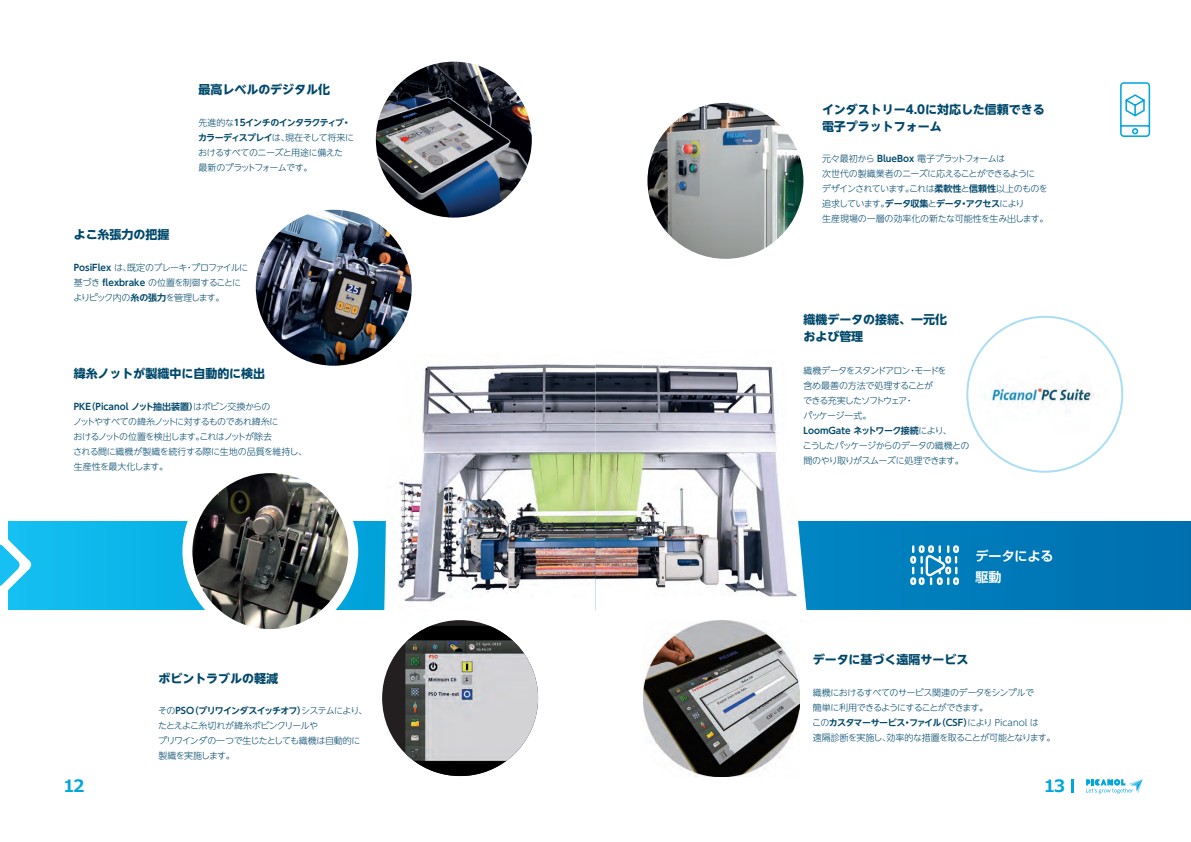
<style>
.page{position:relative;width:1191px;height:842px;background:#fff}
.page>*{position:absolute;margin:0;border:0;box-sizing:border-box;transform-origin:0 0}
.t1{font:700 17px "Meiryo";color:#00a6dc}
.t2{font:700 13px/21.2px "Shin Go Pro De";color:#fff}
.t3{font:700 12px/17px "UD Shin Go NT Pro";letter-spacing:-.005em;color:#00486b}
.t4{font:300 9px/15px "UD Shin Go NT Pro";letter-spacing:-.065em;color:#00486b}
.s1{font-family:"UD Shin Go NT Pro De";font-weight:700}
</style>
<div class="page">
<svg style="left:33px;top:521px;width:1158px;height:88px;background:#038cc8"></svg>
<svg style="left:0;top:521px;width:33px;height:89px"></svg>
<svg style="left:910px;top:545px;width:49px;height:40px"></svg>
<svg style="left:1120px;top:82px;width:30px;height:55px"></svg>
<img style="left:378px;top:364px;width:217px;height:258px">
<img style="left:595px;top:364px;width:212px;height:257px">
<img style="left:376px;top:62px;width:156px;height:156px;border-radius:78px">
<div style="left:182px;top:463px;width:176px;height:176px;background:#fff;border-radius:50%"></div>
<img style="left:256px;top:210px;width:156px;height:156px;border-radius:78px">
<img style="left:192px;top:473px;width:156px;height:156px;border-radius:78px">
<img style="left:647px;top:103px;width:156px;height:156px;border-radius:78px">
<div style="left:382px;top:620px;width:156px;height:156px;background:#231f20;border-radius:50%"></div>
<img style="left:405px;top:626px;width:133px;height:150px">
<img style="left:968px;top:356px;width:154px;height:76px">
<svg style="left:1086px;top:779px;width:56px;height:15px"></svg>
<svg style="left:1071px;top:779px;width:2px;height:13px"></svg>
<img style="left:644px;top:620px;width:156px;height:156px">
<p class="t3" style="left:74px;top:226px;width:97px">よこ糸張力の把握</p>
<p class="t3" style="left:198px;top:81px;width:133px">最高レベルのデジタル化</p>
<p class="t4" style="left:198px;top:115px;width:157px">先進的な<span class="s1">15インチのインタラクティブ・カラーディスプレイ</span>は、現在そして将来におけるすべてのニーズと用途に備えた最新のプラットフォームです。</p>
<p class="t4" style="left:73px;top:260px;width:176px"><span class="s1">PosiFlex</span> は、既定のブレーキ・プロファイルに基づき <span class="s1">flexbrake</span> の位置を制御することによりピック内の<span class="s1">糸の張力</span>を管理します。</p>
<p class="t3" style="left:74px;top:365px;width:193px">緯糸ノットが製織中に自動的に検出</p>
<p class="t4" style="left:73px;top:399px;width:235px"><span class="s1">PKE（Picanol ノット抽出装置）</span>はボビン交換からの<br>ノットやすべての緯糸ノットに対するものであれ緯糸に<br>おけるノットの位置を検出します。これはノットが除去<br>される間に織機が製織を続行する際に生地の品質を維持し、生産性を最大化します。</p>
<p class="t3" style="left:158px;top:670px;width:121px">ボビントラブルの軽減</p>
<p class="t4" style="left:158px;top:703px;width:211px">その<span class="s1">PSO（プリワインダスイッチオフ）</span>システムにより、たとえよこ糸切れが緯糸ボビンクリールや<br>プリワインダの一つで生じたとしても織機は自動的に製織を実施します。</p>
<p class="t3" style="left:822px;top:101px;width:224px">インダストリー4.0に対応した信頼できる電子プラットフォーム</p>
<p class="t4" style="left:821px;top:151px;width:228px">元々最初から <span class="s1">BlueBox</span> 電子プラットフォームは<br>次世代の製織業者のニーズに応えることができるように<br>デザインされています。これは<span class="s1">柔軟性</span>と<span class="s1">信頼性</span>以上のものを追求しています。<span class="s1">データ収集</span>と<span class="s1">データ・アクセス</span>により<br>生産現場の一層の効率化の新たな可能性を生み出します。</p>
<p class="t3" style="left:803px;top:310px;width:145px">織機データの接続、一元化および管理</p>
<p class="t4" style="left:803px;top:363px;width:168px">織機データをスタンドアロン・モードを<br>含め最善の方法で処理することが<br>できる充実したソフトウェア・<br>パッケージ一式。<br><span class="s1">LoomGate ネットワーク接続</span>により、<br>こうしたパッケージからのデータの織機との間のやり取りがスムーズに処理できます。</p>
<p class="t2" style="left:975px;top:544px;width:79px">データによる駆動</p>
<p class="t3" style="left:812px;top:651px;width:157px">データに基づく遠隔サービス</p>
<p class="t4" style="left:812px;top:685px;width:245px">織機におけるすべてのサービス関連のデータをシンプルで<br>簡単に利用できるようにすることができます。<br>この<span class="s1">カスタマーサービス・ファイル（CSF）</span>により Picanol は<br>遠隔診断を実施し、効率的な措置を取ることが可能となります。</p>
<p class="t1" style="left:63px;top:774px;width:23px">12</p>
<p class="t1" style="left:1043px;top:774px;width:23px">13</p>
</div>
